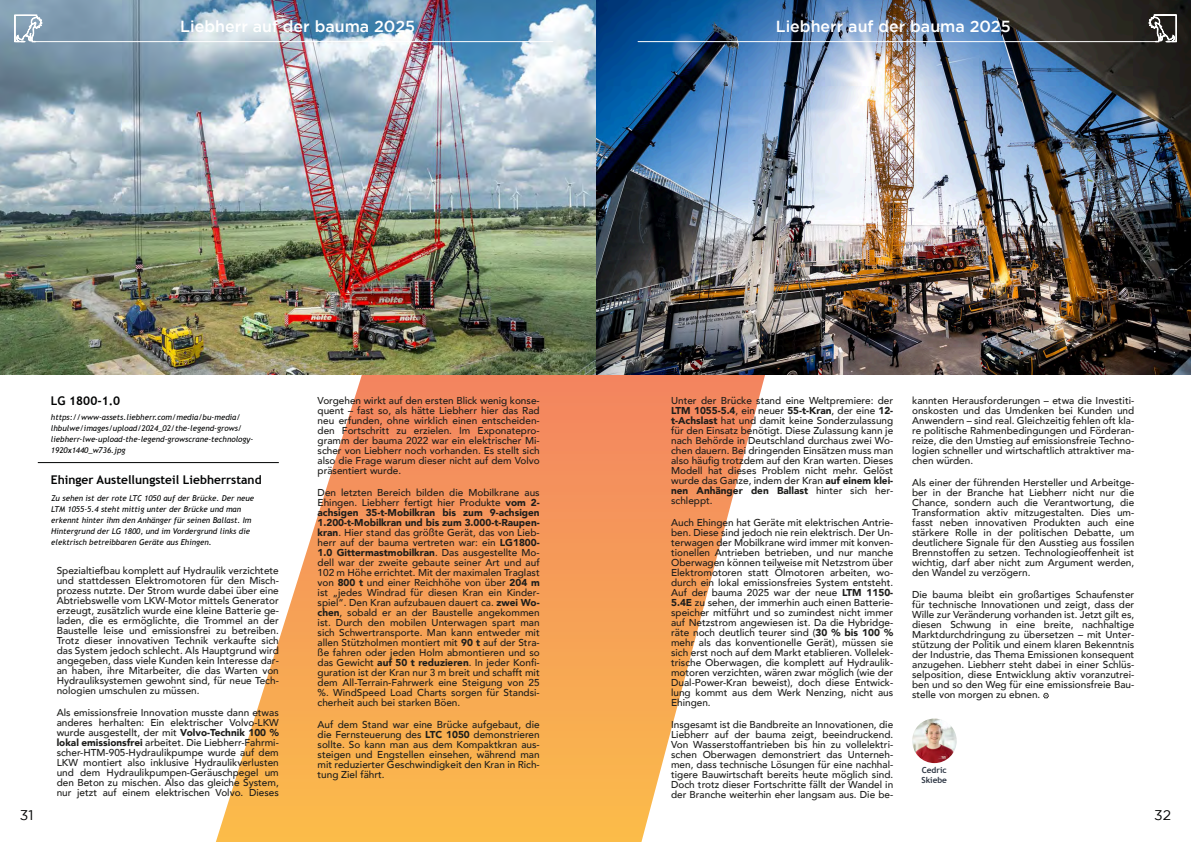
<style>
.page{position:relative;width:1191px;height:842px;background:#fff}
.page>*{position:absolute;margin:0;border:0;box-sizing:border-box;transform-origin:0 0}
.t1{font:500 16px "Gotham";color:#fff}
.t2{font:14px "Gotham";color:#020303}
.t3{font:700 12px "Trebuchet MS";color:#020303}
.t4{font:500 10px/10px "Avenir";color:#1d1d1b;text-align:justify}
.t5{font:700 8.3px/10px "Trebuchet MS";color:#2c3543}
.t6{font:italic 8px/11px "Trebuchet MS";color:#020303}
.s1{font-weight:900}
</style>
<div class="page">
<svg style="left:211px;top:375px;width:554px;height:467px"></svg>
<img style="left:595px;top:0;width:596px;height:375px">
<img style="left:0;top:0;width:595px;height:375px">
<hr style="left:638px;top:41px;width:518px;height:1px;background:#fff">
<svg style="left:1148px;top:15px;width:28px;height:27px"></svg>
<hr style="left:35px;top:41px;width:518px;height:1px;background:#fff">
<svg style="left:14px;top:15px;width:28px;height:27px"></svg>
<hr style="left:38px;top:462px;width:241px;height:1px;background:#020303">
<img style="left:912px;top:718px;width:44px;height:45px;border-radius:50%">
<svg style="left:1043px;top:693px;width:5px;height:6px"></svg>
<h1 class="t1" style="left:180px;top:21px;width:236px">Liebherr auf der bauma 2025</h1>
<h1 class="t1" style="left:776px;top:21px;width:236px">Liebherr auf der bauma 2025</h1>
<p class="t3" style="left:51px;top:396px;width:71px">LG 1800-1.0</p>
<p class="t6" style="left:51px;top:412px;width:204px">https://www-assets.liebherr.com/media/bu-media/ lhbulwe/images/upload/2024_02/the-legend-grows/ liebherr-lwe-upload-the-legend-growscrane-technology-1920x1440_w736.jpg</p>
<p class="t6" style="left:51px;top:493px;width:204px">Zu sehen ist der rote LTC 1050 auf der Brücke. Der neue LTM 1055-5.4 steht mittig unter der Brücke und man erkennt hinter ihm den Anhänger für seinen Ballast. Im Hintergrund der LG 1800, und im Vordergrund links die elektrisch betreibbaren Geräte aus Ehingen.</p>
<p class="t3" style="left:51px;top:475px;width:212px">Ehinger Austellungsteil Liebherrstand</p>
<p class="t4" style="left:57px;top:566px;width:224px">Spezialtiefbau komplett auf Hydraulik verzichtete und stattdessen Elektromotoren für den Misch&shy;prozess nutzte. Der Strom wurde dabei über eine Abtriebswelle vom LKW-Motor mittels Generator erzeugt, zusätzlich wurde eine kleine Batterie ge&shy;laden, die es ermöglichte, die Trommel an der Baustelle leise und emissionsfrei zu betreiben.<br>Trotz dieser innovativen Technik verkaufte sich das System jedoch schlecht. Als Hauptgrund wird angegeben, dass viele Kunden kein Interesse dar&shy;an haben, ihre Mitarbeiter, die das Warten von Hydrauliksystemen gewohnt sind, für neue Tech&shy;nologien umschulen zu müssen.</p>
<p class="t4" style="left:57px;top:708px;width:224px">Als emissionsfreie Innovation musste dann etwas anderes herhalten: Ein elektrischer Volvo-LKW wurde ausgestellt, der mit <span class="s1">Volvo-Technik 100 % lokal emissionsfrei</span> arbeitet. Die Liebherr-Fahrmi&shy;scher-HTM-905-Hydraulikpumpe wurde auf dem LKW montiert also inklusive Hydraulikverlusten und dem Hydraulikpumpen-Geräuschpegel um den Beton zu mischen. Also das gleiche System, nur jetzt auf einem elektrischen Volvo. Dieses</p>
<p class="t4" style="left:317px;top:396px;width:224px">Vorgehen wirkt auf den ersten Blick wenig konse&shy;quent – fast so, als hätte Liebherr hier das Rad neu erfunden, ohne wirklich einen entscheiden&shy;den Fortschritt zu erzielen. Im Exponatepro&shy;gramm der bauma 2022 war ein elektrischer Mi&shy;scher von Liebherr noch vorhanden. Es stellt sich also die Frage warum dieser nicht auf dem Volvo präsentiert wurde.</p>
<p class="t4" style="left:317px;top:488px;width:224px">Den letzten Bereich bilden die Mobilkrane aus Ehingen. Liebherr fertigt hier Produkte <span class="s1">vom 2- achsigen 35-t-Mobilkran bis zum 9-achsigen 1.200-t-Mobilkran und bis zum 3.000-t-Raupen&shy;kran</span>. Hier stand das größte Gerät, das von Lieb&shy;herr auf der bauma vertreten war: ein <span class="s1">LG1800- 1.0 Gittermastmobilkran</span>. Das ausgestellte Mo&shy;dell war der zweite gebaute seiner Art und auf 102 m Höhe errichtet. Mit der maximalen Traglast von <span class="s1">800 t</span> und einer Reichhöhe von über <span class="s1">204 m </span>ist „jedes Windrad für diesen Kran ein Kinder&shy;spiel“. Den Kran aufzubauen dauert ca. <span class="s1">zwei Wo&shy;chen</span>, sobald er an der Baustelle angekommen ist. Durch den mobilen Unterwagen spart man sich Schwertransporte. Man kann entweder mit allen Stützholmen montiert mit <span class="s1">90 t</span> auf der Stra&shy;ße fahren oder jeden Holm abmontieren und so das Gewicht <span class="s1">auf 50 t reduzieren</span>. In jeder Konfi&shy;guration ist der Kran nur 3 m breit und schafft mit dem All-Terrain-Fahrwerk eine Steigung von 25 %. WindSpeed Load Charts sorgen für Standsi&shy;cherheit auch bei starken Böen.</p>
<p class="t4" style="left:317px;top:720px;width:224px">Auf dem Stand war eine Brücke aufgebaut, die die Fernsteuerung des <span class="s1">LTC 1050</span> demonstrieren sollte. So kann man aus dem Kompaktkran aus&shy;steigen und Engstellen einsehen, während man mit reduzierter Geschwindigkeit den Kran in Rich&shy;tung Ziel fährt.</p>
<p class="t4" style="left:671px;top:396px;width:224px">Unter der Brücke stand eine Weltpremiere: der <span class="s1">LTM 1055-5.4</span>, ein neuer <span class="s1">55-t-Kran</span>, der eine <span class="s1">12- t-Achslast</span> hat und damit keine Sonderzulassung für den Einsatz benötigt. Diese Zulassung kann je nach Behörde in Deutschland durchaus zwei Wo&shy;chen dauern. Bei dringenden Einsätzen muss man also häufig trotzdem auf den Kran warten. Dieses Modell hat dieses Problem nicht mehr. Gelöst wurde das Ganze, indem der Kran <span class="s1">auf einem klei&shy;nen Anhänger den Ballast</span> hinter sich her&shy;schleppt.</p>
<p class="t4" style="left:671px;top:518px;width:224px">Auch Ehingen hat Geräte mit elektrischen Antrie&shy;ben. Diese sind jedoch nie rein elektrisch. Der Un&shy;terwagen der Mobilkrane wird immer mit konven&shy;tionellen Antrieben betrieben, und nur manche Oberwagen können teilweise mit Netzstrom über Elektromotoren statt Ölmotoren arbeiten, wo&shy;durch ein lokal emissionsfreies System entsteht.<br>Auf der bauma 2025 war der neue <span class="s1">LTM 1150- 5.4E</span> zu sehen, der immerhin auch einen Batterie&shy;speicher mitführt und so zumindest nicht immer auf Netzstrom angewiesen ist. Da die Hybridge&shy;räte noch deutlich teurer sind (<span class="s1">30 % bis 100 % </span>mehr als das konventionelle Gerät), müssen sie sich erst noch auf dem Markt etablieren. Vollelek&shy;trische Oberwagen, die komplett auf Hydraulik&shy;motoren verzichten, wären zwar möglich (wie der Dual-Power-Kran beweist), doch diese Entwick&shy;lung kommt aus dem Werk Nenzing, nicht aus Ehingen.</p>
<p class="t4" style="left:671px;top:720px;width:224px">Insgesamt ist die Bandbreite an Innovationen, die Liebherr auf der bauma zeigt, beeindruckend.<br>Von Wasserstoffantrieben bis hin zu vollelektri&shy;schen Oberwagen demonstriert das Unterneh&shy;men, dass technische Lösungen für eine nachhal&shy;tigere Bauwirtschaft bereits heute möglich sind.<br>Doch trotz dieser Fortschritte fällt der Wandel in der Branche weiterhin eher langsam aus. Die be-</p>
<p class="t4" style="left:912px;top:396px;width:224px">kannten Herausforderungen – etwa die Investiti&shy;onskosten und das Umdenken bei Kunden und Anwendern – sind real. Gleichzeitig fehlen oft kla&shy;re politische Rahmenbedingungen und Förderan&shy;reize, die den Umstieg auf emissionsfreie Techno&shy;logien schneller und wirtschaftlich attraktiver ma&shy;chen würden.</p>
<p class="t4" style="left:912px;top:478px;width:224px">Als einer der führenden Hersteller und Arbeitge&shy;ber in der Branche hat Liebherr nicht nur die Chance, sondern auch die Verantwortung, die Transformation aktiv mitzugestalten. Dies um&shy;fasst neben innovativen Produkten auch eine stärkere Rolle in der politischen Debatte, um deutlichere Signale für den Ausstieg aus fossilen Brennstoffen zu setzen. Technologieoffenheit ist wichtig, darf aber nicht zum Argument werden, den Wandel zu verzögern.</p>
<p class="t4" style="left:912px;top:590px;width:224px">Die bauma bleibt ein großartiges Schaufenster für technische Innovationen und zeigt, dass der Wille zur Veränderung vorhanden ist. Jetzt gilt es, diesen Schwung in eine breite, nachhaltige Marktdurchdringung zu übersetzen – mit Unter&shy;stützung der Politik und einem klaren Bekenntnis der Industrie, das Thema Emissionen konsequent anzugehen. Liebherr steht dabei in einer Schlüs&shy;selposition, diese Entwicklung aktiv voranzutrei&shy;ben und so den Weg für eine emissionsfreie Bau&shy;stelle von morgen zu ebnen.</p>
<p class="t5" style="left:921px;top:766px;width:27px">Cedric<br>Skiebe</p>
<h2 class="t2" style="left:20px;top:810px;width:15px">31</h2>
<h2 class="t2" style="left:1154px;top:810px;width:18px">32</h2>
</div>
